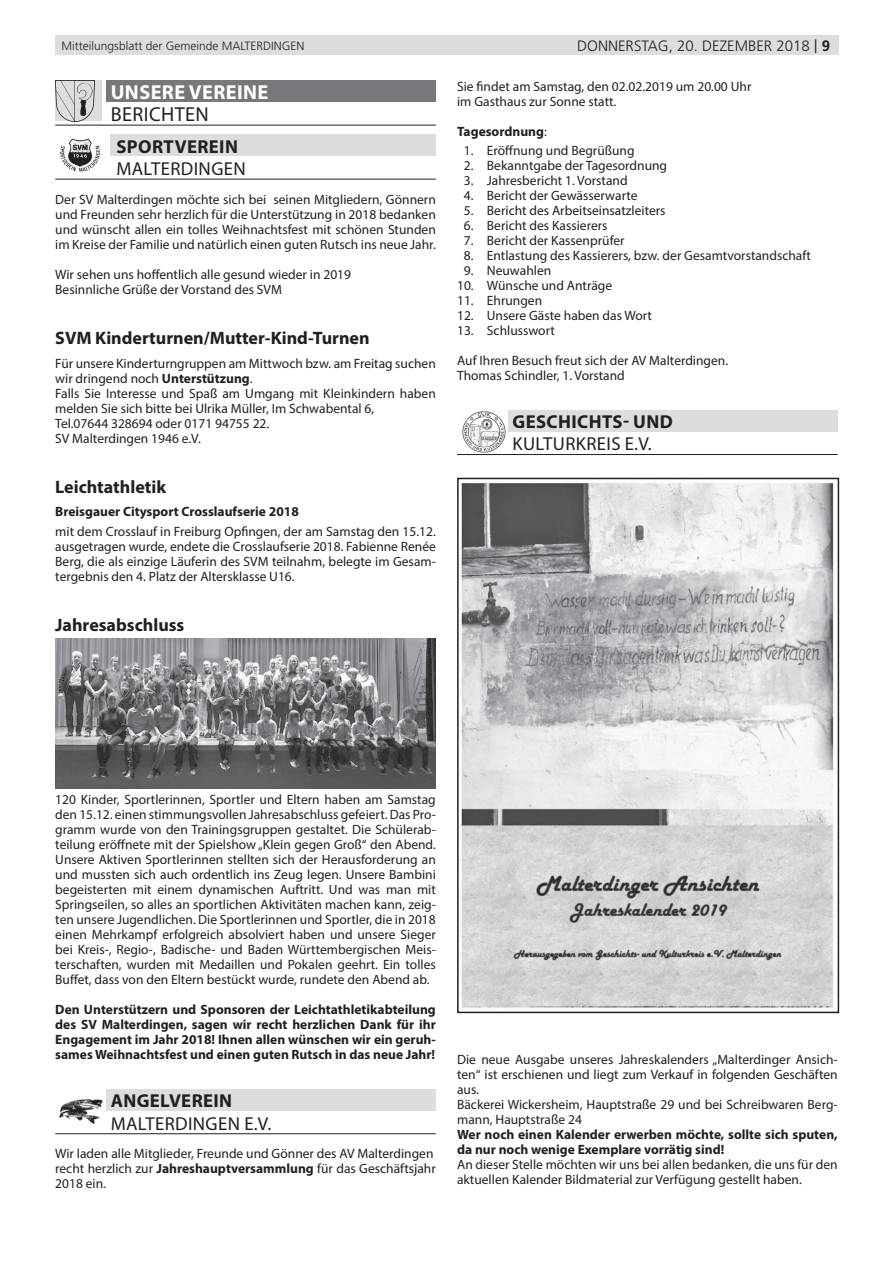
<style>
.page{position:relative;width:893px;height:1263px;background:#fff}
.page>*{position:absolute;margin:0;border:0;box-sizing:border-box;transform-origin:0 0}
.t1{font:700 20.25px "Myriad Pro";letter-spacing:.02em;color:#fff}
.t2{font:20.25px "Myriad Pro";letter-spacing:.02em;color:#231f20}
.t3{font:18.75px "Myriad Pro";letter-spacing:.02em;color:#231f20}
.t4{font:700 18.75px "Myriad Pro";letter-spacing:.02em;color:#231f20}
.t5{font:700 18px "Myriad Pro";color:#231f20}
.t6{font:300 15px "Frutiger LT Std";color:#231f20}
.t7{font:13.5px/15px "Myriad Pro";color:#231f20}
.t8{font:700 13.5px/15px "Myriad Pro";color:#231f20;text-align:justify}
.t9{font:300 12px "Frutiger LT Std";color:#231f20}
.s1{font-family:"Arial Nova";font-weight:400}
.s2{font-weight:700}
.s3{font-weight:400}
</style>
<div class="page">
<div style="left:55px;top:36px;width:784px;height:19px;background:#dcdddf"></div>
<div style="left:56px;top:81px;width:46px;height:40px;background:#dcdddf"></div>
<img style="left:56px;top:81px;width:38px;height:40px">
<div style="left:106px;top:81px;width:330px;height:21px;background:#76787b"></div>
<hr style="left:55px;top:125px;width:381px;height:1px;background:#231f20">
<div style="left:111px;top:135px;width:325px;height:21px;background:#dcdddf"></div>
<hr style="left:55px;top:179px;width:381px;height:1px;background:#231f20">
<img style="left:60px;top:138px;width:40px;height:34px">
<img style="left:55px;top:638px;width:381px;height:150px">
<div style="left:106px;top:1089px;width:330px;height:21px;background:#dcdddf"></div>
<hr style="left:55px;top:1133px;width:381px;height:1px;background:#231f20">
<img style="left:60px;top:1099px;width:43px;height:25px">
<div style="left:508px;top:410px;width:330px;height:21px;background:#dcdddf"></div>
<hr style="left:457px;top:454px;width:381px;height:1px;background:#231f20">
<img style="left:462px;top:412px;width:43px;height:41px">
<img style="left:461px;top:482px;width:373px;height:527px">
<div style="left:457px;top:478px;width:382px;height:535px;border:2px solid #231f20"></div>
<p class="t9" style="left:62px;top:39px;width:244px">Mitteilungsblatt der Gemeinde MALTERDINGEN</p>
<p class="t6" style="left:577px;top:37px;width:254px">donnerstag, 20. dEZember 2018 <span class="s1">|</span> <span class="s2">9</span></p>
<h1 class="t1" style="left:111px;top:79px;width:159px">UNSERE VEREINE</h1>
<h1 class="t2" style="left:111px;top:102px;width:100px">BERICHTEN</h1>
<h2 class="t4" style="left:116px;top:134px;width:123px">SPORTVEREIN</h2>
<h2 class="t3" style="left:116px;top:157px;width:131px">MALTERDINGEN</h2>
<p class="t7" style="left:55px;top:192px;width:382px;text-align:justify">Der SV Malterdingen möchte sich bei seinen Mitgliedern, Gönnern und Freunden sehr herzlich für die Unterstützung in 2018 bedanken und wünscht allen ein tolles Weihnachtsfest mit schönen Stunden im Kreise der Familie und natürlich einen guten Rutsch ins neue Jahr.</p>
<p class="t7" style="left:55px;top:267px;width:297px">Wir sehen uns hoffentlich alle gesund wieder in 2019<br>Besinnliche Grüße der Vorstand des SVM</p>
<h3 class="t5" style="left:55px;top:326px;width:316px">SVM Kinderturnen/Mutter-Kind-Turnen</h3>
<p class="t7" style="left:55px;top:355px;width:382px">Für unsere Kinderturngruppen am Mittwoch bzw. am Freitag suchen wir dringend noch <span class="s2">Unterstützung</span>.<br>Falls Sie Interesse und Spaß am Umgang mit Kleinkindern haben melden Sie sich bitte bei Ulrika Müller, Im Schwabental 6,<br>Tel.07644 328694 oder 0171 94755 22.<br>SV Malterdingen 1946 e.V.</p>
<h3 class="t5" style="left:55px;top:475px;width:112px">Leichtathletik</h3>
<p class="t8" style="left:55px;top:504px;width:245px">Breisgauer Citysport Crosslaufserie 2018</p>
<p class="t7" style="left:55px;top:523px;width:382px;text-align:justify">mit dem Crosslauf in Freiburg Opfingen, der am Samstag den 15.12. ausgetragen wurde, endete die Crosslaufserie 2018. Fabienne Renée Berg, die als einzige Läuferin des SVM teilnahm, belegte im Gesam&shy;tergebnis den 4. Platz der Altersklasse U16.</p>
<h3 class="t5" style="left:55px;top:613px;width:131px">Jahresabschluss</h3>
<p class="t7" style="left:457px;top:79px;width:296px">Sie findet am Samstag, den 02.02.2019 um 20.00 Uhr im Gasthaus zur Sonne statt.</p>
<p class="t8" style="left:457px;top:123px;width:91px">Tagesordnung<span class="s3">:</span></p>
<p class="t7" style="left:464px;top:143px;width:172px">1. Eröffnung und Begrüßung</p>
<p class="t7" style="left:464px;top:158px;width:205px">2. Bekanntgabe der Tagesordnung</p>
<p class="t7" style="left:464px;top:173px;width:165px">3. Jahresbericht 1. Vorstand</p>
<p class="t7" style="left:464px;top:188px;width:175px">4. Bericht der Gewässerwarte</p>
<p class="t7" style="left:464px;top:203px;width:203px">5. Bericht des Arbeitseinsatzleiters</p>
<p class="t7" style="left:464px;top:218px;width:145px">6. Bericht des Kassierers</p>
<p class="t7" style="left:464px;top:233px;width:162px">7. Bericht der Kassenprüfer</p>
<p class="t7" style="left:464px;top:248px;width:349px">8. Entlastung des Kassierers, bzw. der Gesamtvorstandschaft</p>
<p class="t7" style="left:464px;top:263px;width:89px">9. Neuwahlen</p>
<p class="t7" style="left:457px;top:278px;width:157px">10. Wünsche und Anträge</p>
<p class="t7" style="left:457px;top:293px;width:87px">11. Ehrungen</p>
<p class="t7" style="left:457px;top:308px;width:196px">12. Unsere Gäste haben das Wort</p>
<p class="t7" style="left:457px;top:323px;width:99px">13. Schlusswort</p>
<p class="t7" style="left:457px;top:353px;width:273px">Auf Ihren Besuch freut sich der AV Malterdingen.<br>Thomas Schindler, 1. Vorstand</p>
<h2 class="t4" style="left:513px;top:409px;width:162px">GESCHICHTS- UND</h2>
<h2 class="t3" style="left:513px;top:433px;width:141px">KULTURKREIS E.V.</h2>
<p class="t7" style="left:55px;top:792px;width:382px;text-align:justify">120 Kinder, Sportlerinnen, Sportler und Eltern haben am Samstag den 15.12. einen stimmungsvollen Jahresabschluss gefeiert. Das Pro&shy;gramm wurde von den Trainingsgruppen gestaltet. Die Schülerab&shy;teilung eröffnete mit der Spielshow „Klein gegen Groß“ den Abend.<br>Unsere Aktiven Sportlerinnen stellten sich der Herausforderung an und mussten sich auch ordentlich ins Zeug legen. Unsere Bambini begeisterten mit einem dynamischen Auftritt. Und was man mit Springseilen, so alles an sportlichen Aktivitäten machen kann, zeig&shy;ten unsere Jugendlichen. Die Sportlerinnen und Sportler, die in 2018 einen Mehrkampf erfolgreich absolviert haben und unsere Sieger bei Kreis-, Regio-, Badische- und Baden Württembergischen Meis&shy;terschaften, wurden mit Medaillen und Pokalen geehrt. Ein tolles Buffet, dass von den Eltern bestückt wurde, rundete den Abend ab.</p>
<p class="t8" style="left:55px;top:1002px;width:382px">Den Unterstützern und Sponsoren der Leichtathletikabteilung des SV Malterdingen, sagen wir recht herzlichen Dank für ihr Engagement im Jahr 2018! Ihnen allen wünschen wir ein geruh&shy;sames Weihnachtsfest und einen guten Rutsch in das neue Jahr!</p>
<h2 class="t4" style="left:111px;top:1089px;width:123px">ANGELVEREIN</h2>
<h2 class="t3" style="left:111px;top:1112px;width:162px">MALTERDINGEN E.V.</h2>
<p class="t7" style="left:55px;top:1146px;width:382px">Wir laden alle Mitglieder, Freunde und Gönner des AV Malterdingen recht herzlich zur <span class="s2">Jahreshauptversammlung</span> für das Geschäftsjahr<br>2018 ein.</p>
<p class="t7" style="left:457px;top:1052px;width:382px">Die neue Ausgabe unseres Jahreskalenders „Malterdinger Ansich&shy;ten“ ist erschienen und liegt zum Verkauf in folgenden Geschäften aus.<br>Bäckerei Wickersheim, Hauptstraße 29 und bei Schreibwaren Berg&shy;mann, Hauptstraße 24</p>
<p class="t8" style="left:457px;top:1127px;width:382px">Wer noch einen Kalender erwerben möchte, sollte sich sputen, da nur noch wenige Exemplare vorrätig sind!</p>
<p class="t7" style="left:457px;top:1157px;width:382px">An dieser Stelle möchten wir uns bei allen bedanken, die uns für den aktuellen Kalender Bildmaterial zur Verfügung gestellt haben.</p>
</div>
